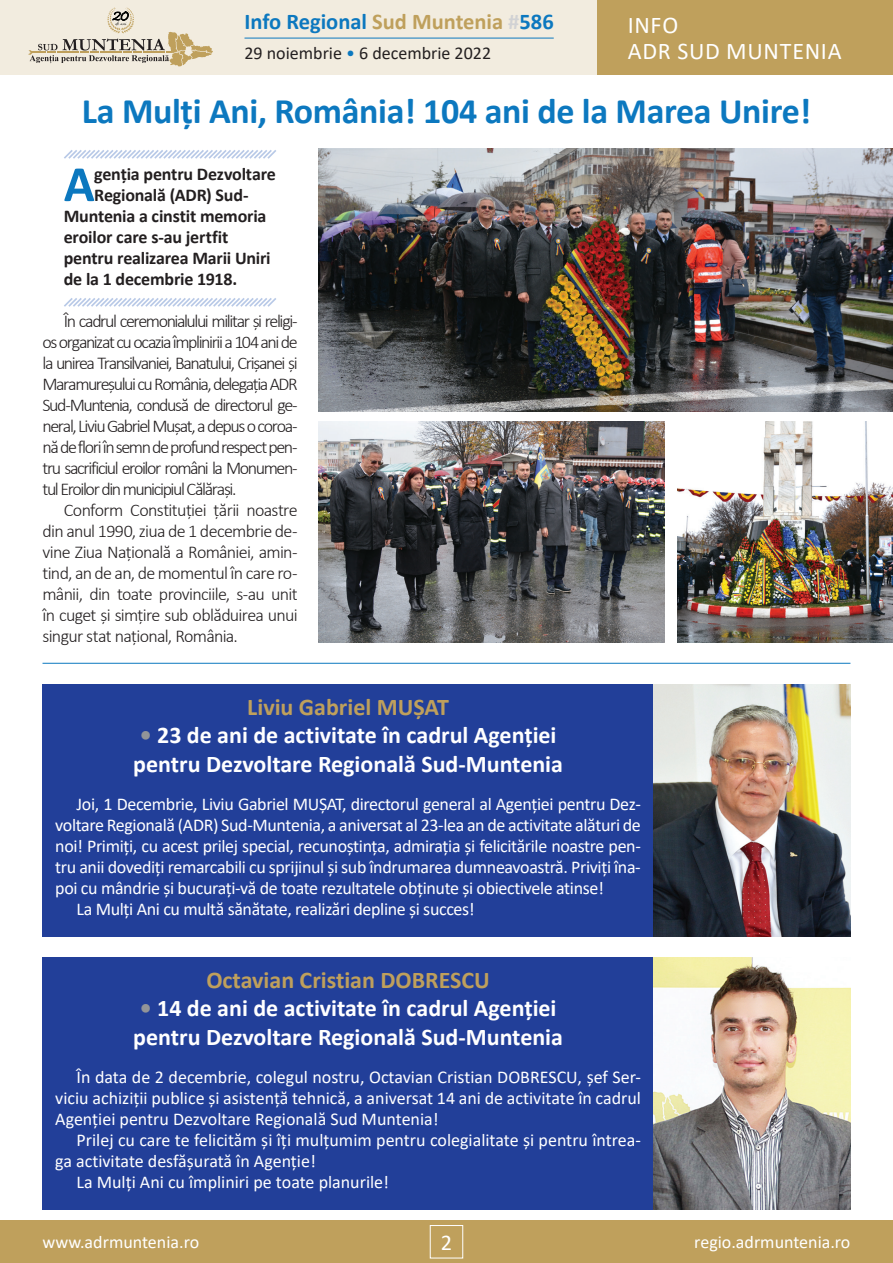
<style>
.page{position:relative;width:893px;height:1263px;background:#fff}
.page>*{position:absolute;margin:0;border:0;box-sizing:border-box;transform-origin:0 0}
.t1{font:700 51.15px "Calibri";color:#0c78bf}
.t2{font:700 36px "Calibri";letter-spacing:-.01em;color:#0c78bf}
.t3{font:700 24px/28.5px "Calibri";color:#fff}
.t4{font:700 24px "Calibri";color:#bfa05c}
.t5{font:24px/25.5px "Calibri";letter-spacing:.03em;color:#fff}
.t6{font:700 22.5px "Calibri";color:#0c78bf}
.t7{font:22.5px "Calibri";color:#fff}
.t8{font:18px/21px "Calibri";letter-spacing:-.02em;color:#fff;text-align:justify}
.t9{font:300 18px/21px "Calibri";letter-spacing:-.05em;color:#231f20;text-align:justify}
.t10{font:18px "Calibri";color:#fff}
.t11{font:700 18px "Calibri";letter-spacing:-.01em;color:#231f20}
.t12{font:18px "Calibri";color:#231f20}
.s1{color:#bfa05c}
.s2{color:#d1d2d4}
.s3{color:#0c78bf}
.s4{color:#939598}
</style>
<div class="page">
<div style="left:0;top:1220px;width:893px;height:43px;background:#bfa05c"></div>
<div style="left:430px;top:1225px;width:33px;height:33px;border:1px solid #fff"></div>
<div style="left:0;top:0;width:893px;height:75px;background:#f2ecdf"></div>
<div style="left:597px;top:0;width:296px;height:75px;background:#bfa05c"></div>
<hr style="left:244px;top:38px;width:310px;height:1px;background:#0c78bf">
<svg style="left:29px;top:8px;width:184px;height:58px"></svg>
<svg style="left:64px;top:150px;width:212px;height:9px"></svg>
<svg style="left:64px;top:298px;width:212px;height:9px"></svg>
<img style="left:319px;top:149px;width:574px;height:262px">
<img style="left:319px;top:422px;width:346px;height:220px">
<img style="left:677px;top:422px;width:216px;height:220px">
<hr style="left:43px;top:663px;width:807px;height:1px;background:#0c78bf">
<div style="left:43px;top:684px;width:611px;height:252px;background:#223f99"></div>
<div style="left:43px;top:957px;width:611px;height:252px;background:#223f99"></div>
<img style="left:654px;top:685px;width:196px;height:251px">
<img style="left:654px;top:957px;width:196px;height:252px">
<p class="t6" style="left:244px;top:6px;width:311px">Info Regional <span class="s1">Sud Muntenia</span> <span class="s2">#</span>586</p>
<p class="t12" style="left:244px;top:41px;width:248px">29 noiembrie <span class="s3">•</span> 6 decembrie 2022</p>
<h3 class="t5" style="left:628px;top:12px;width:216px">INFO<br>ADR SUD MUNTENIA</h3>
<h2 class="t2" style="left:82px;top:86px;width:731px">La Mulți Ani, România! 104 ani de la Marea Unire!</h2>
<h1 class="t1" style="left:64px;top:148px;width:32px">A</h1>
<p class="t11" style="left:94px;top:161px;width:183px">genția pentru Dezvoltare</p>
<p class="t11" style="left:94px;top:182px;width:156px">Regională (ADR) Sud-</p>
<p class="t11" style="left:64px;top:203px;width:204px">Muntenia a cinstit memoria</p>
<p class="t11" style="left:64px;top:224px;width:166px">eroilor care s-au jertfit</p>
<p class="t11" style="left:64px;top:245px;width:208px">pentru realizarea Marii Uniri</p>
<p class="t11" style="left:64px;top:266px;width:175px">de la 1 decembrie 1918.</p>
<p class="t9" style="left:43px;top:310px;width:257px;text-indent:21px">În cadrul ceremonialului militar și religi&shy;os organizat cu ocazia împlinirii a 104 ani de la unirea Transilvaniei, Banatului, Crișanei și Maramureșului cu România, delegația ADR Sud-Muntenia, condusă de directorul ge&shy;neral, Liviu Gabriel Mușat, a depus o coroa&shy;nă de flori în semn de profund respect pen&shy;tru sacrificiul eroilor români la Monumen&shy;tul Eroilor din municipiul Călărași.</p>
<p class="t9" style="left:43px;top:499px;width:257px;text-indent:21px">Conform Constituției țării noastre din anul 1990, ziua de 1 decembrie de&shy;vine Ziua Națională a României, amin&shy;tind, an de an, de momentul în care ro&shy;mânii, din toate provinciile, s-au unit în cuget și simțire sub oblăduirea unui singur stat național, România.</p>
<h3 class="t4" style="left:247px;top:690px;width:203px">Liviu Gabriel MUȘAT</h3>
<h3 class="t3" style="left:133px;top:721px;width:431px"><span class="s4">•</span> 23 de ani de activitate în cadrul Agenției pentru Dezvoltare Regională Sud-Muntenia</h3>
<p class="t8" style="left:77px;top:793px;width:566px">Joi, 1 Decembrie, Liviu Gabriel MUȘAT, directorul general al Agenției pentru Dez-</p>
<p class="t8" style="left:55px;top:814px;width:587px">voltare Regională (ADR) Sud-Muntenia, a aniversat al 23-lea an de activitate alături de</p>
<p class="t8" style="left:55px;top:835px;width:587px">noi! Primiți, cu acest prilej special, recunoștința, admirația și felicitările noastre pen-</p>
<p class="t8" style="left:55px;top:856px;width:587px">tru anii dovediți remarcabili cu sprijinul și sub îndrumarea dumneavoastră. Priviți îna-</p>
<p class="t8" style="left:55px;top:877px;width:550px">poi cu mândrie și bucurați-vă de toate rezultatele obținute și obiectivele atinse!</p>
<p class="t8" style="left:77px;top:898px;width:400px">La Mulți Ani cu multă sănătate, realizări depline și succes!</p>
<h3 class="t4" style="left:206px;top:963px;width:285px">Octavian Cristian DOBRESCU</h3>
<h3 class="t3" style="left:133px;top:994px;width:431px"><span class="s4">•</span> 14 de ani de activitate în cadrul Agenției pentru Dezvoltare Regională Sud-Muntenia</h3>
<p class="t8" style="left:55px;top:1066px;width:587px;text-indent:21px">În data de 2 decembrie, colegul nostru, Octavian Cristian DOBRESCU, șef Ser&shy;viciu achiziții publice și asistență tehnică, a aniversat 14 ani de activitate în cadrul Agenției pentru Dezvoltare Regională Sud Muntenia!</p>
<p class="t10" style="left:77px;top:1128px;width:566px">Prilej cu care te felicităm și îți mulțumim pentru colegialitate și pentru întrea-</p>
<p class="t10" style="left:55px;top:1149px;width:262px">ga activitate desfășurată în Agenție!</p>
<p class="t10" style="left:77px;top:1170px;width:314px">La Mulți Ani cu împliniri pe toate planurile!</p>
<p class="t10" style="left:43px;top:1230px;width:158px">www.adrmuntenia.ro</p>
<p class="t7" style="left:441px;top:1226px;width:13px">2</p>
<p class="t10" style="left:694px;top:1230px;width:158px">regio.adrmuntenia.ro</p>
</div>
